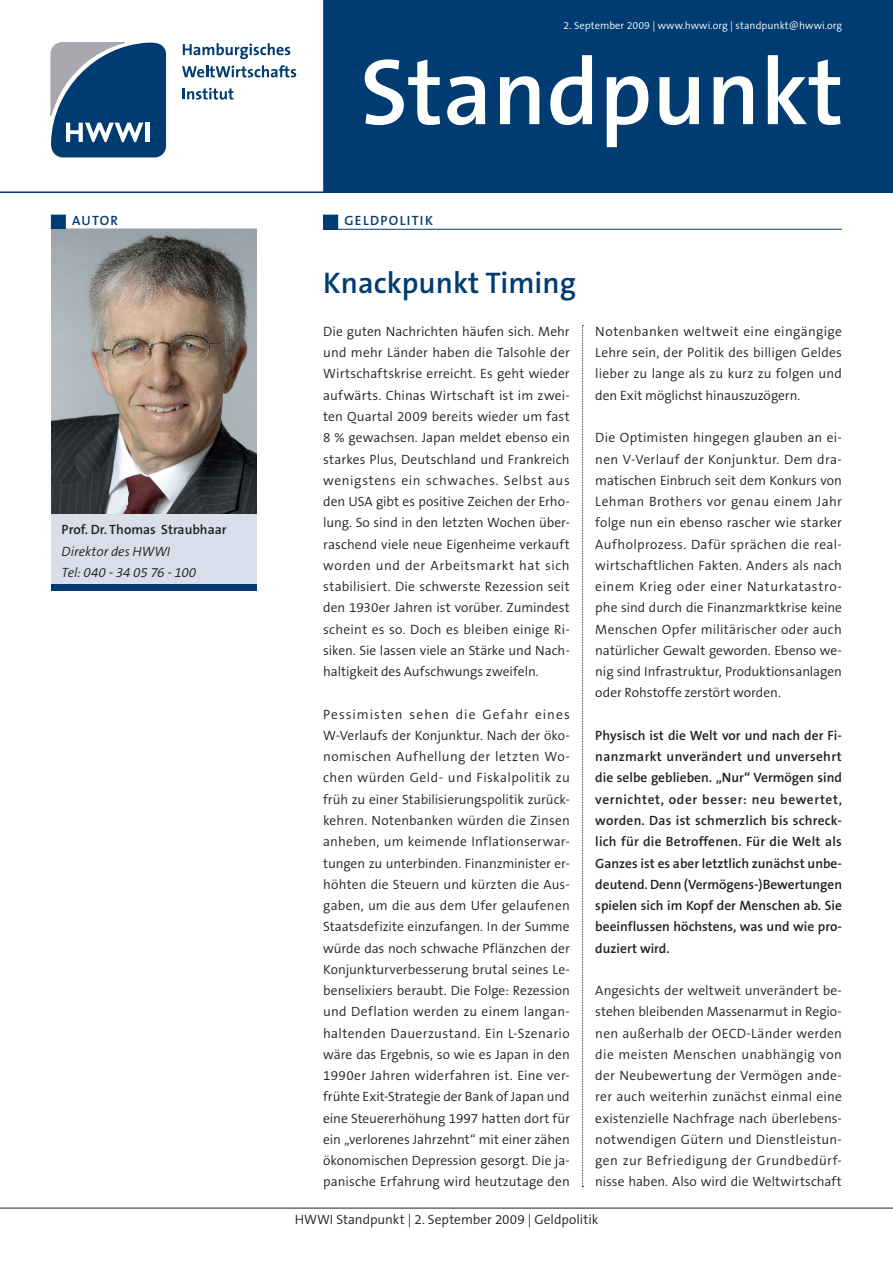
<style>
.page{position:relative;width:893px;height:1263px;background:#fff}
.page>*{position:absolute;margin:0;border:0;box-sizing:border-box;transform-origin:0 0}
.t1{font:600 94.5px "The Sans B6";color:#fff}
.Headline{font:600 30px "The Sans B6";color:#003b71}
.Fliesstext{font:300 13.5px/21.3px "The Sans B4";color:#231f20;text-align:justify}
.Fliesstext-2{font:600 13.5px/21.3px "The Sans B6";color:#231f20;text-align:justify}
.Editorial{font:italic 300 13.5px "The Sans B4";letter-spacing:-.005em;color:#231f20}
.Themen{font:600 13.5px "The Sans B6";letter-spacing:.1em;color:#003b71}
.t2{font:300 10.5px "The Sans B4";letter-spacing:.005em;color:#fff}
</style>
<div class="page">
<div style="left:51px;top:230px;width:206px;height:361px;background:#d8dfeb"></div>
<div style="left:323px;top:0;width:570px;height:191px;background:#003b71"></div>
<svg style="left:183px;top:88px;width:50px;height:12px"></svg>
<svg style="left:182px;top:65px;width:114px;height:12px"></svg>
<svg style="left:183px;top:43px;width:107px;height:16px"></svg>
<svg style="left:50px;top:42px;width:116px;height:115px;background:#346089"></svg>
<hr style="left:0;top:191px;width:893px;height:2px;background:#003b71">
<svg style="left:582px;top:325px;width:2px;height:862px"></svg>
<hr style="left:0;top:1208px;width:893px;height:1px;background:#231f20">
<div style="left:324px;top:215px;width:14px;height:14px;background:#003b71"></div>
<div style="left:323px;top:215px;width:15px;height:15px;border:1px solid #003b71"></div>
<hr style="left:323px;top:229px;width:519px;height:1px;background:#003b71">
<div style="left:51px;top:585px;width:205px;height:6px;background:#003b71"></div>
<hr style="left:51px;top:229px;width:206px;height:1px;background:#003b71">
<div style="left:51px;top:215px;width:14px;height:14px;background:#003b71"></div>
<div style="left:51px;top:215px;width:15px;height:15px;border:1px solid #003b71"></div>
<img style="left:51px;top:230px;width:206px;height:284px">
<p class="Themen" style="left:72px;top:213px;width:47px">AUTOR</p>
<p class="Fliesstext-2" style="left:62px;top:520px;width:166px">Prof. Dr. Thomas Straubhaar</p>
<p class="Editorial" style="left:62px;top:544px;width:110px">Direktor des HWWI</p>
<p class="Editorial" style="left:62px;top:565px;width:136px">Tel: 040 - 34 05 76 - 100</p>
<p class="t2" style="left:564px;top:20px;width:280px">2. September 2009 | www.hwwi.org | standpunkt@hwwi.org</p>
<p class="t1" style="left:360px;top:41px;width:485px">Standpunkt</p>
<p class="Themen" style="left:344px;top:213px;width:90px">GELDPOLITIK</p>
<p class="Headline" style="left:323px;top:267px;width:254px">Knackpunkt Timing</p>
<p class="Fliesstext" style="left:323px;top:321px;width:248px">Die guten Nachrichten häufen sich. Mehr und mehr Länder haben die Talsohle der Wirtschaftskrise erreicht. Es geht wieder aufwärts. Chinas Wirtschaft ist im zwei&shy;ten Quartal 2009 bereits wieder um fast 8 % gewachsen. Japan meldet ebenso ein starkes Plus, Deutschland und Frankreich wenigstens ein schwaches. Selbst aus den USA gibt es positive Zeichen der Erho&shy;lung. So sind in den letzten Wochen über&shy;raschend viele neue Eigenheime verkauft worden und der Arbeitsmarkt hat sich stabilisiert. Die schwerste Rezession seit den 1930er Jahren ist vorüber. Zumindest scheint es so. Doch es bleiben einige Ri&shy;siken. Sie lassen viele an Stärke und Nach&shy;haltigkeit des Aufschwungs zweifeln.</p>
<p class="Fliesstext" style="left:323px;top:704px;width:248px">Pessimisten sehen die Gefahr eines W-Verlaufs der Konjunktur. Nach der öko&shy;nomischen Aufhellung der letzten Wo&shy;chen würden Geld- und Fiskalpolitik zu früh zu einer Stabilisierungspolitik zurück&shy;kehren. Notenbanken würden die Zinsen anheben, um keimende Inflationserwar&shy;tungen zu unterbinden. Finanzminister er&shy;höhten die Steuern und kürzten die Aus&shy;gaben, um die aus dem Ufer gelaufenen Staatsdefizite einzufangen. In der Summe würde das noch schwache Pflänzchen der Konjunkturverbesserung brutal seines Le&shy;benselixiers beraubt. Die Folge: Rezession und Deflation werden zu einem langan&shy;haltenden Dauerzustand. Ein L-Szenario wäre das Ergebnis, so wie es Japan in den 1990er Jahren widerfahren ist. Eine ver&shy;frühte Exit-Strategie der Bank of Japan und eine Steuererhöhung 1997 hatten dort für ein „verlorenes Jahrzehnt“ mit einer zähen ökonomischen Depression gesorgt. Die ja&shy;panische Erfahrung wird heutzutage den</p>
<p class="Fliesstext" style="left:595px;top:321px;width:248px">Notenbanken weltweit eine eingängige Lehre sein, der Politik des billigen Geldes lieber zu lange als zu kurz zu folgen und den Exit möglichst hinauszuzögern.</p>
<p class="Fliesstext" style="left:595px;top:427px;width:248px">Die Optimisten hingegen glauben an ei&shy;nen V-Verlauf der Konjunktur. Dem dra&shy;matischen Einbruch seit dem Konkurs von Lehman Brothers vor genau einem Jahr folge nun ein ebenso rascher wie starker Aufholprozess. Dafür sprächen die real&shy;wirtschaftlichen Fakten. Anders als nach einem Krieg oder einer Naturkatastro&shy;phe sind durch die Finanzmarktkrise keine Menschen Opfer militärischer oder auch natürlicher Gewalt geworden. Ebenso we&shy;nig sind Infrastruktur, Produktionsanlagen oder Rohstoffe zerstört worden.</p>
<p class="Fliesstext-2" style="left:595px;top:725px;width:248px">Physisch ist die Welt vor und nach der Fi&shy;nanzmarkt unverändert und unversehrt die selbe geblieben. „Nur“ Vermögen sind vernichtet, oder besser: neu bewertet, worden. Das ist schmerzlich bis schreck&shy;lich für die Betroffenen. Für die Welt als Ganzes ist es aber letztlich zunächst unbe&shy;deutend. Denn (Vermögens-)Bewertungen spielen sich im Kopf der Menschen ab. Sie beeinflussen höchstens, was und wie pro&shy;duziert wird.</p>
<p class="Fliesstext" style="left:595px;top:980px;width:248px">Angesichts der weltweit unverändert be&shy;stehen bleibenden Massenarmut in Regio&shy;nen außerhalb der OECD-Länder werden die meisten Menschen unabhängig von der Neubewertung der Vermögen ande&shy;rer auch weiterhin zunächst einmal eine existenzielle Nachfrage nach überlebens&shy;notwendigen Gütern und Dienstleistun&shy;gen zur Befriedigung der Grundbedürf&shy;nisse haben. Also wird die Weltwirtschaft</p>
<p class="Fliesstext" style="left:295px;top:1209px;width:305px">HWWI Standpunkt | 2. September 2009 | Geldpolitik</p>
</div>
